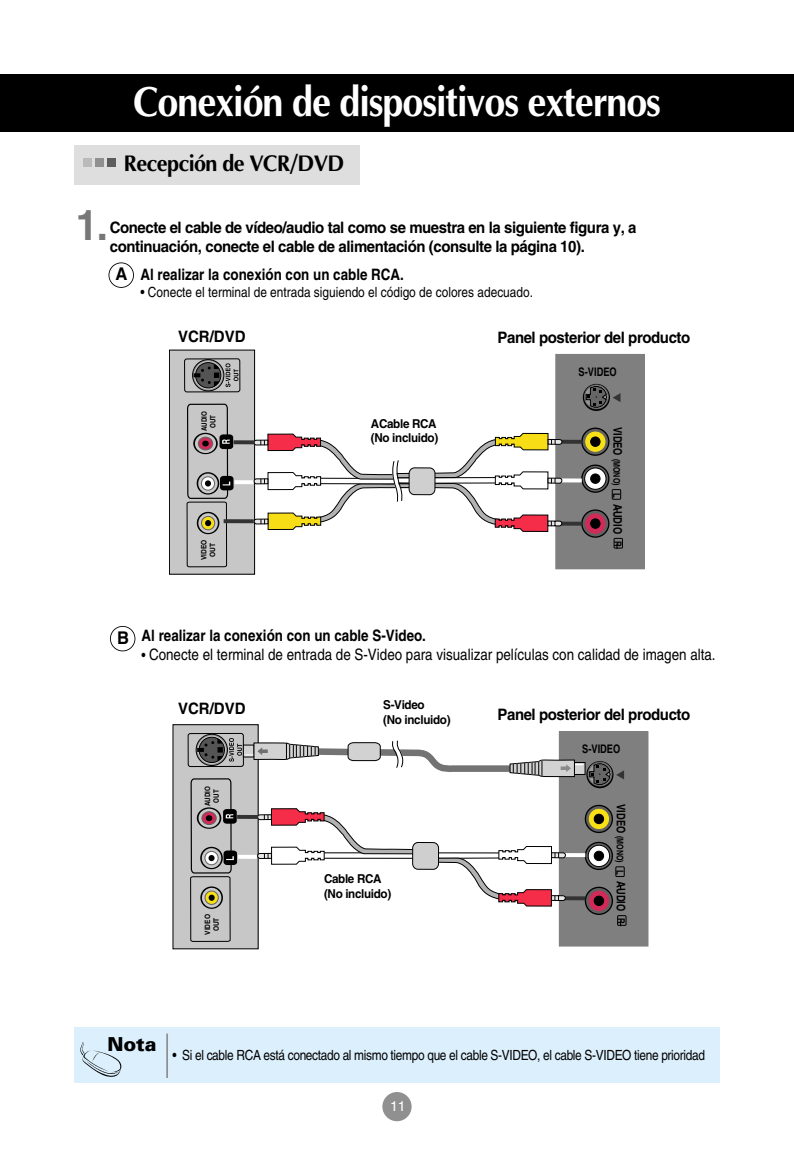
<style>
.page{position:relative;width:794px;height:1165px;background:#fff}
.page>*{position:absolute;margin:0;border:0;box-sizing:border-box;transform-origin:0 0}
.t1{font:700 42px "Optima";letter-spacing:-.03em;color:#fff;scale:.9 1}
.t2{font:700 42px "Helvetica";color:#777;scale:.95 1}
.t3{font:700 22.75px "Optima";letter-spacing:-.03em;color:#000;scale:.95 1}
.t4{font:900 19.25px "Univers";color:#000}
.t5{font:700 17.5px "Helvetica";color:#000;scale:.95 1}
.t6{font:700 15.75px/18.9px "Helvetica";letter-spacing:-.03em;color:#000;scale:.95 1}
.t7{font:15.75px "Helvetica";color:#000;scale:.85 1}
.t8{font:700 15.75px "Helvetica";color:#000;scale:.85 1}
.t9{font:14px "Helvetica";letter-spacing:-.03em;color:#000;scale:.85 1}
.t10{font:14px "Helvetica";color:#000;scale:.85 1}
.t11{font:14px "Helvetica";color:#fff}
.t12{font:700 12.25px/14.7px "Helvetica";letter-spacing:-.03em;color:#000;scale:.95 1}
.t13{font:700 11.72px "Helvetica";color:#000;scale:.79 1}
.t14{font:700 9.97px "Helvetica";color:#000;scale:.79 1}
.t15{font:700 9.1px "Helvetica";color:#000;scale:.79 1}
.t16{font:700 7.35px/8.6px "Helvetica";color:#000;text-align:center;scale:.9 1}
.t17{font:700 7.35px/8.6px "Helvetica";color:#000;text-align:center;scale:.84 1}
.s1{font-size:14px}
</style>
<div class="page">
<div style="left:382px;top:1091px;width:29px;height:30px;background:#909090;border-radius:50%"></div>
<div style="left:0;top:74px;width:793px;height:58px;background:#000"></div>
<div style="left:74px;top:1027px;width:645px;height:56px;background:#dceffc"></div>
<div style="left:74px;top:145px;width:286px;height:40px;background:#dedede"></div>
<div style="left:107px;top:158px;width:8px;height:9px;background:#5c5c5c"></div>
<div style="left:95px;top:158px;width:8px;height:9px;background:#909090"></div>
<div style="left:83px;top:158px;width:8px;height:9px;background:#bababa"></div>
<div style="left:108px;top:262px;width:26px;height:26px;border:2px solid #000;border-radius:50%"></div>
<div style="left:110px;top:626px;width:25px;height:25px;border:2px solid #000;border-radius:50%"></div>
<hr style="left:166px;top:1033px;width:2px;height:44px;background:#909090">
<svg style="left:80px;top:1042px;width:42px;height:34px"></svg>
<div style="left:555px;top:354px;width:89px;height:214px;background:#7f7f7f"></div>
<div style="left:555px;top:354px;width:89px;height:215px;border:1px solid #7f7f7f"></div>
<svg style="left:581px;top:428px;width:27px;height:27px"></svg>
<div style="left:581px;top:427px;width:28px;height:29px;border:1px solid #000;border-radius:50%"></div>
<svg style="left:584px;top:431px;width:21px;height:21px"></svg>
<div style="left:584px;top:431px;width:22px;height:21px;border:1px solid #616161;border-radius:50%"></div>
<div style="left:590px;top:437px;width:10px;height:9px;background:#000;border-radius:50%"></div>
<div style="left:590px;top:436px;width:10px;height:10px;border:1px solid #000;border-radius:50%"></div>
<svg style="left:581px;top:465px;width:27px;height:27px"></svg>
<div style="left:581px;top:464px;width:28px;height:28px;border:1px solid #000;border-radius:50%"></div>
<svg style="left:584px;top:468px;width:21px;height:21px"></svg>
<div style="left:584px;top:468px;width:22px;height:21px;border:1px solid #000;border-radius:50%"></div>
<div style="left:590px;top:474px;width:10px;height:9px;background:#000;border-radius:50%"></div>
<div style="left:590px;top:473px;width:10px;height:10px;border:1px solid #000;border-radius:50%"></div>
<svg style="left:581px;top:510px;width:27px;height:27px"></svg>
<div style="left:581px;top:509px;width:28px;height:28px;border:1px solid #000;border-radius:50%"></div>
<svg style="left:584px;top:513px;width:21px;height:21px"></svg>
<div style="left:584px;top:513px;width:22px;height:21px;border:1px solid #616161;border-radius:50%"></div>
<div style="left:590px;top:519px;width:10px;height:9px;background:#000;border-radius:50%"></div>
<div style="left:590px;top:518px;width:10px;height:10px;border:1px solid #000;border-radius:50%"></div>
<div style="left:611px;top:489px;width:9px;height:10px;border:1px solid #000"></div>
<div style="left:613px;top:538px;width:9px;height:10px;border:1px solid #000"></div>
<svg style="left:582px;top:384px;width:27px;height:27px"></svg>
<div style="left:584px;top:385px;width:24px;height:24px;border:1px solid #666;border-radius:50%"></div>
<svg style="left:585px;top:386px;width:35px;height:22px"></svg>
<div style="left:169px;top:350px;width:85px;height:224px;background:#c7c7c7"></div>
<div style="left:169px;top:350px;width:86px;height:224px;border:1px solid #000"></div>
<div style="left:184px;top:358px;width:56px;height:34px;border:1px solid #000;border-radius:2px"></div>
<svg style="left:186px;top:350px;width:52px;height:217px"></svg>
<svg style="left:562px;top:440px;width:19px;height:4px"></svg>
<svg style="left:562px;top:478px;width:19px;height:4px"></svg>
<svg style="left:234px;top:480px;width:19px;height:4px"></svg>
<svg style="left:562px;top:521px;width:19px;height:4px"></svg>
<svg style="left:223px;top:519px;width:30px;height:4px"></svg>
<svg style="left:233px;top:440px;width:20px;height:4px"></svg>
<svg style="left:253px;top:432px;width:309px;height:100px"></svg>
<div style="left:559px;top:731px;width:88px;height:214px;background:#7f7f7f"></div>
<div style="left:559px;top:731px;width:89px;height:215px;border:1px solid #7f7f7f"></div>
<svg style="left:585px;top:805px;width:27px;height:27px"></svg>
<div style="left:584px;top:804px;width:28px;height:29px;border:1px solid #000;border-radius:50%"></div>
<svg style="left:588px;top:808px;width:21px;height:21px"></svg>
<div style="left:588px;top:808px;width:21px;height:21px;border:1px solid #616161;border-radius:50%"></div>
<div style="left:594px;top:814px;width:9px;height:9px;background:#000;border-radius:50%"></div>
<div style="left:593px;top:814px;width:10px;height:9px;border:1px solid #000;border-radius:50%"></div>
<svg style="left:585px;top:842px;width:27px;height:27px"></svg>
<div style="left:584px;top:841px;width:28px;height:29px;border:1px solid #000;border-radius:50%"></div>
<svg style="left:588px;top:845px;width:21px;height:21px"></svg>
<div style="left:588px;top:845px;width:21px;height:21px;border:1px solid #000;border-radius:50%"></div>
<div style="left:594px;top:851px;width:9px;height:9px;background:#000;border-radius:50%"></div>
<div style="left:593px;top:850px;width:10px;height:10px;border:1px solid #000;border-radius:50%"></div>
<svg style="left:585px;top:887px;width:27px;height:27px"></svg>
<div style="left:584px;top:886px;width:28px;height:28px;border:1px solid #000;border-radius:50%"></div>
<svg style="left:588px;top:890px;width:21px;height:21px"></svg>
<div style="left:588px;top:890px;width:21px;height:21px;border:1px solid #616161;border-radius:50%"></div>
<div style="left:594px;top:896px;width:9px;height:9px;background:#000;border-radius:50%"></div>
<div style="left:593px;top:895px;width:10px;height:10px;border:1px solid #000;border-radius:50%"></div>
<div style="left:615px;top:866px;width:9px;height:10px;border:1px solid #000"></div>
<div style="left:617px;top:915px;width:9px;height:10px;border:1px solid #000"></div>
<svg style="left:586px;top:761px;width:27px;height:27px"></svg>
<div style="left:588px;top:762px;width:23px;height:24px;background:#656565;border-radius:50%"></div>
<div style="left:587px;top:762px;width:24px;height:24px;border:1px solid #666;border-radius:50%"></div>
<svg style="left:589px;top:763px;width:35px;height:22px"></svg>
<div style="left:173px;top:724px;width:85px;height:224px;background:#c7c7c7"></div>
<div style="left:187px;top:733px;width:57px;height:34px;border:1px solid #000;border-radius:2px"></div>
<svg style="left:190px;top:724px;width:393px;height:217px"></svg>
<h1 class="t1" style="left:133px;top:85px;width:587px">Conexión de dispositivos externos</h1>
<h2 class="t3" style="left:124px;top:154px;width:233px">Recepción de VCR/DVD</h2>
<h1 class="t2" style="left:76px;top:210px;width:35px">1.</h1>
<p class="t6" style="left:110px;top:219px;width:555px">Conecte el cable de vídeo/audio tal como se muestra en la siguiente figura y, a continuación, conecte el cable de alimentación (consulte la página 10).</p>
<p class="t5" style="left:115px;top:267px;width:14px">A</p>
<p class="t8" style="left:140px;top:268px;width:311px">Al realizar la conexión con un cable RCA.</p>
<p class="t10" style="left:140px;top:287px;width:463px">• Conecte el terminal de entrada siguiendo el código de colores adecuado.</p>
<p class="t6" style="left:178px;top:328px;width:72px">VCR/DVD</p>
<p class="t6" style="left:497px;top:329px;width:204px">Panel posterior del producto</p>
<p class="t13" style="left:578px;top:367px;width:50px">S-VIDEO</p>
<p class="t17" style="left:200px;top:431px;width:25px;rotate:-90deg">AUDIO<br>OUT</p>
<p class="t16" style="left:200px;top:560px;width:24px;rotate:-90deg">VIDEO<br>OUT</p>
<p class="t12" style="left:371px;top:417px;width:72px">ACable RCA (No incluido)</p>
<p class="t13" style="left:621px;top:427px;width:38px;rotate:90deg">VIDEO</p>
<p class="t15" style="left:619px;top:458px;width:36px;rotate:90deg">(MONO)</p>
<p class="t14" style="left:620px;top:492px;width:8px;rotate:90deg">L</p>
<p class="t13" style="left:621px;top:504px;width:39px;rotate:90deg">AUDIO</p>
<p class="t14" style="left:621px;top:540px;width:9px;rotate:90deg">R</p>
<p class="t5" style="left:117px;top:631px;width:14px">B</p>
<p class="t8" style="left:141px;top:630px;width:336px">Al realizar la conexión con un cable S-Video.</p>
<p class="t7" style="left:141px;top:649px;width:676px"><span class="s1">•</span> Conecte el terminal de entrada de S-Video para visualizar películas con calidad de imagen alta.</p>
<p class="t12" style="left:383px;top:698px;width:72px">S-Video<br>(No incluido)</p>
<p class="t6" style="left:178px;top:700px;width:72px">VCR/DVD</p>
<p class="t6" style="left:497px;top:706px;width:204px">Panel posterior del producto</p>
<p class="t17" style="left:204px;top:806px;width:25px;rotate:-90deg">AUDIO<br>OUT</p>
<p class="t16" style="left:204px;top:934px;width:24px;rotate:-90deg">VIDEO<br>OUT</p>
<p class="t12" style="left:324px;top:872px;width:72px">Cable RCA (No incluido)</p>
<p class="t13" style="left:582px;top:744px;width:50px">S-VIDEO</p>
<p class="t13" style="left:625px;top:804px;width:38px;rotate:90deg">VIDEO</p>
<p class="t15" style="left:623px;top:835px;width:36px;rotate:90deg">(MONO)</p>
<p class="t14" style="left:623px;top:869px;width:8px;rotate:90deg">L</p>
<p class="t13" style="left:625px;top:881px;width:39px;rotate:90deg">AUDIO</p>
<p class="t14" style="left:625px;top:917px;width:9px;rotate:90deg">R</p>
<p class="t4" style="left:107px;top:1036px;width:51px">Nota</p>
<p class="t9" style="left:172px;top:1049px;width:627px">• Si el cable RCA está conectado al mismo tiempo que el cable S-VIDEO, el cable S-VIDEO tiene prioridad</p>
<p class="t11" style="left:390px;top:1100px;width:17px">11</p>
</div>
